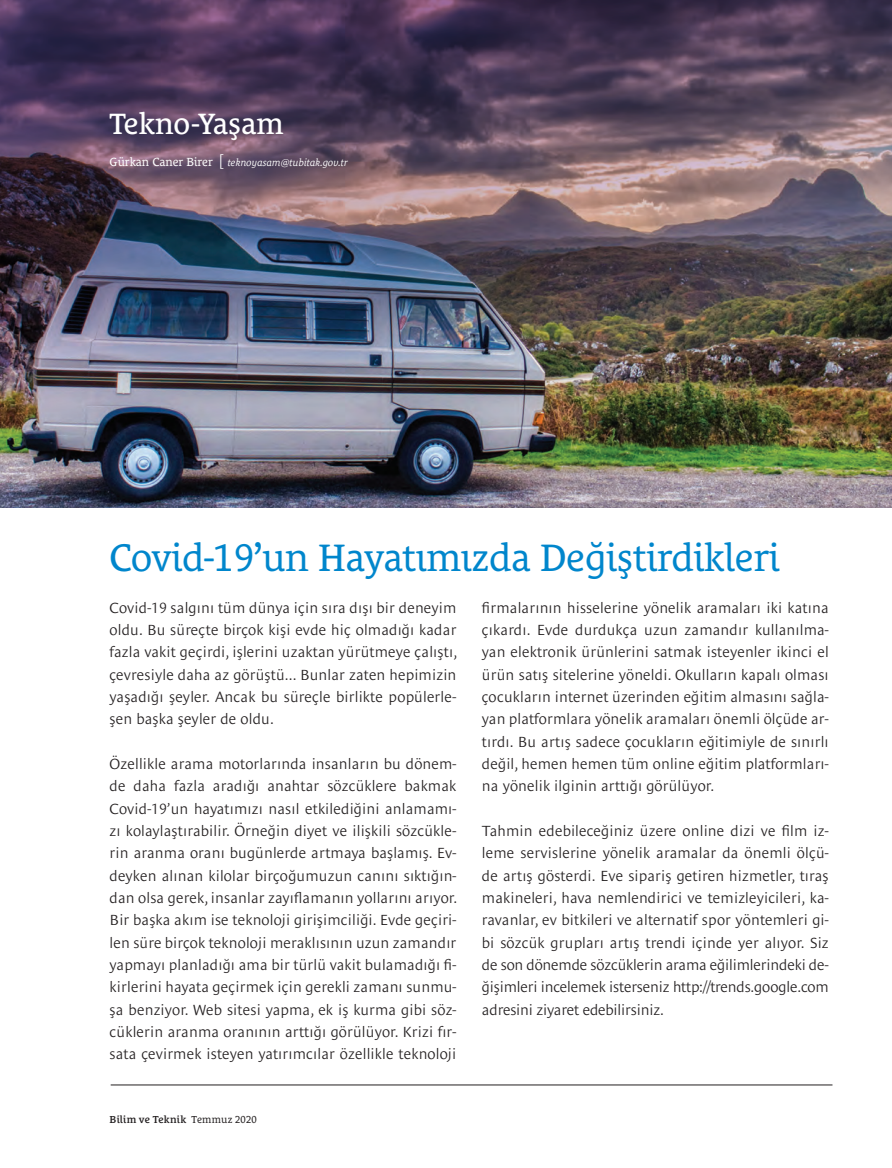
<style>
.page{position:relative;width:892px;height:1168px;background:#fff}
.page>*{position:absolute;margin:0;border:0;box-sizing:border-box;transform-origin:0 0}
.t1{font:39px "Le Monde Courrier Pro";letter-spacing:-.01em;color:#0086cc}
.t2{font:30px "Le Monde Courrier Pro";color:#fff}
.t3{font:300 15px/22.4px "Le Monde Sans Pro";letter-spacing:.01em;color:#231f20;text-align:justify}
.t4{font:italic 10.35px "Le Monde Courrier Pro";color:#fff}
.t5{font:600 10.35px "Le Monde Courrier Pro";letter-spacing:.01em;color:#231f20}
.s1{font-style:normal;font-size:12px}
.s2{font-family:"Le Monde Sans Pro";font-weight:300;font-style:normal;font-size:16.2px}
.s3{font-weight:400}
</style>
<div class="page">
<img style="left:0;top:434px;width:891px;height:73px">
<img style="left:0;top:0;width:891px;height:434px">
<hr style="left:111px;top:1084px;width:721px;height:1px;background:#231f20">
<h2 class="t2" style="left:110px;top:100px;width:175px">Tekno-Yaşam</h2>
<p class="t4" style="left:110px;top:154px;width:240px"><span class="s1">Gürkan Caner Birer</span> <span class="s2">[</span> teknoyasam@tubitak.gov.tr</p>
<h1 class="t1" style="left:109px;top:526px;width:672px">Covid-19’un Hayatımızda Değiştirdikleri</h1>
<p class="t3" style="left:110px;top:594px;width:349px">Covid-19 salgını tüm dünya için sıra dışı bir deneyim oldu. Bu süreçte birçok kişi evde hiç olmadığı kadar fazla vakit geçirdi, işlerini uzaktan yürütmeye çalıştı, çevresiyle daha az görüştü... Bunlar zaten hepimizin yaşadığı şeyler. Ancak bu süreçle birlikte popülerle&shy;şen başka şeyler de oldu.</p>
<p class="t3" style="left:110px;top:750px;width:349px">Özellikle arama motorlarında insanların bu dönem&shy;de daha fazla aradığı anahtar sözcüklere bakmak Covid-19’un hayatımızı nasıl etkilediğini anlamamı&shy;zı kolaylaştırabilir. Örneğin diyet ve ilişkili sözcükle&shy;rin aranma oranı bugünlerde artmaya başlamış. Ev&shy;deyken alınan kilolar birçoğumuzun canını sıktığın&shy;dan olsa gerek, insanlar zayıflamanın yollarını arıyor.<br>Bir başka akım ise teknoloji girişimciliği. Evde geçiri&shy;len süre birçok teknoloji meraklısının uzun zamandır yapmayı planladığı ama bir türlü vakit bulamadığı fi&shy;kirlerini hayata geçirmek için gerekli zamanı sunmu&shy;şa benziyor. Web sitesi yapma, ek iş kurma gibi söz&shy;cüklerin aranma oranının arttığı görülüyor. Krizi fır&shy;sata çevirmek isteyen yatırımcılar özellikle teknoloji</p>
<p class="t3" style="left:482px;top:594px;width:348px">firmalarının hisselerine yönelik aramaları iki katına çıkardı. Evde durdukça uzun zamandır kullanılma&shy;yan elektronik ürünlerini satmak isteyenler ikinci el ürün satış sitelerine yöneldi. Okulların kapalı olması çocukların internet üzerinden eğitim almasını sağla&shy;yan platformlara yönelik aramaları önemli ölçüde ar&shy;tırdı. Bu artış sadece çocukların eğitimiyle de sınırlı değil, hemen hemen tüm online eğitim platformları&shy;na yönelik ilginin arttığı görülüyor.</p>
<p class="t3" style="left:482px;top:817px;width:348px">Tahmin edebileceğiniz üzere online dizi ve film iz&shy;leme servislerine yönelik aramalar da önemli ölçü&shy;de artış gösterdi. Eve sipariş getiren hizmetler, tıraş makineleri, hava nemlendirici ve temizleyicileri, ka&shy;ravanlar, ev bitkileri ve alternatif spor yöntemleri gi&shy;bi sözcük grupları artış trendi içinde yer alıyor. Siz de son dönemde sözcüklerin arama eğilimlerindeki de&shy;ğişimleri incelemek isterseniz http://trends.google.com adresini ziyaret edebilirsiniz.</p>
<p class="t5" style="left:110px;top:1110px;width:148px">Bilim ve Teknik <span class="s3">Temmuz 2020</span></p>
</div>
